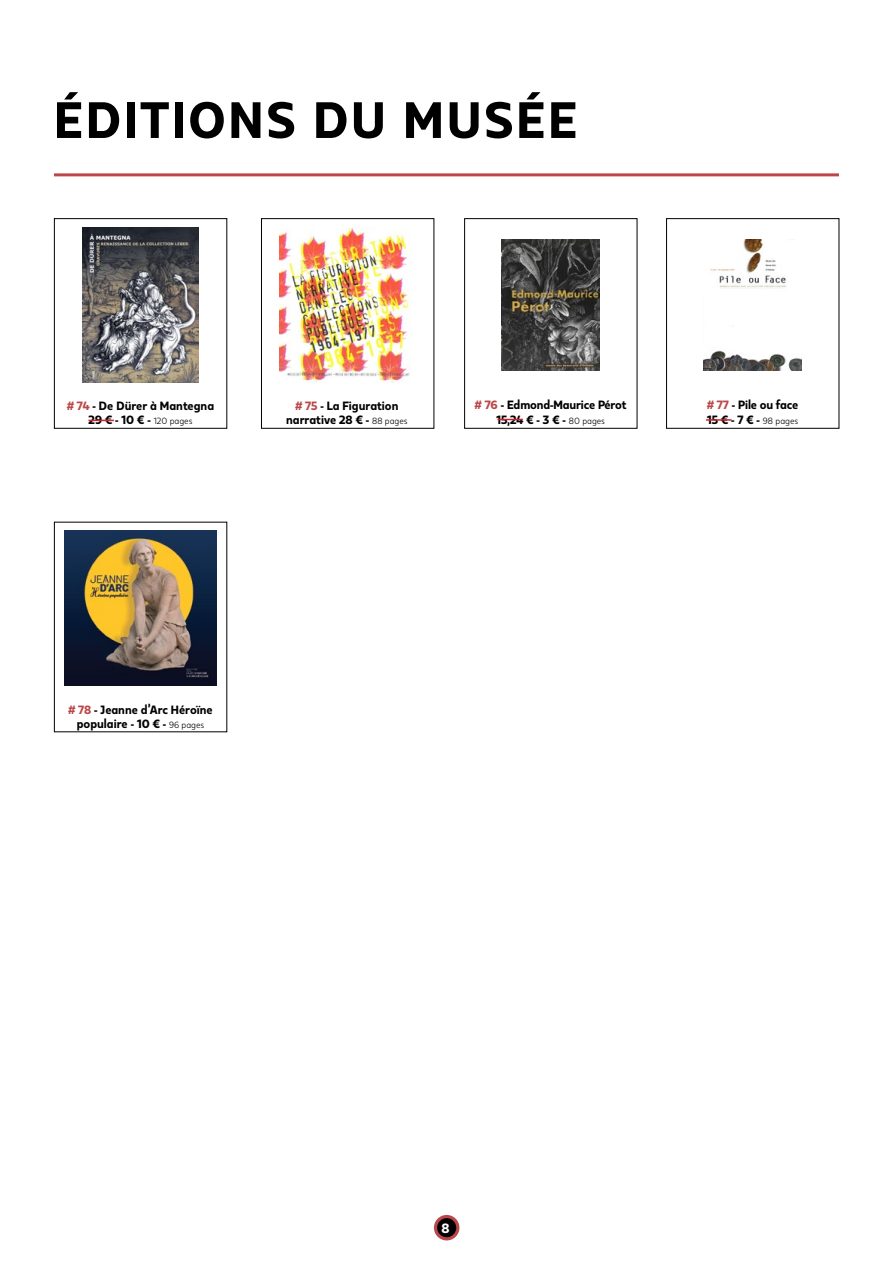
<style>
.page{position:relative;width:893px;height:1263px;background:#fff}
.page>*{position:absolute;margin:0;border:0;box-sizing:border-box;transform-origin:0 0}
.t1{font:800 51px "Kappa Display";letter-spacing:.055em;color:#000}
.t2{font:800 13.5px "Kappa Display";color:#fff}
.t3{font:800 12px/14.4px "Kappa Display";color:#000;text-align:center}
.s1{color:#bc4749}
.s2{font-weight:400;font-size:9px}
</style>
<div class="page">
<hr style="left:54px;top:173px;width:785px;height:3px;background:#bc4749">
<div style="left:434px;top:1215px;width:25px;height:25px;background:#bc4749;border-radius:50%"></div>
<div style="left:437px;top:1218px;width:19px;height:19px;background:#000;border-radius:50%"></div>
<div style="left:54px;top:218px;width:173px;height:210px;border:1px solid #000"></div>
<img style="left:83px;top:227px;width:115px;height:155px">
<div style="left:666px;top:218px;width:173px;height:210px;border:1px solid #000"></div>
<img style="left:704px;top:239px;width:98px;height:131px">
<div style="left:261px;top:218px;width:173px;height:210px;border:1px solid #000"></div>
<img style="left:280px;top:228px;width:130px;height:154px">
<svg style="left:88px;top:420px;width:26px;height:1px"></svg>
<div style="left:464px;top:218px;width:173px;height:210px;border:1px solid #000"></div>
<img style="left:502px;top:239px;width:98px;height:131px">
<svg style="left:497px;top:419px;width:26px;height:1px"></svg>
<hr style="left:706px;top:419px;width:26px;height:2px;background:#d2232a">
<img style="left:65px;top:531px;width:151px;height:155px">
<h1 class="t1" style="left:54px;top:87px;width:524px">éditions du musée</h1>
<p class="t3" style="left:67px;top:398px;width:149px"><span class="s1"># 74</span> - De Dürer à Mantegna<br>29 € - 10 € - <span class="s2">120 pages</span></p>
<p class="t3" style="left:707px;top:398px;width:93px;text-align:left"><span class="s1"># 77</span> - Pile ou face<br>15 € - 7 € - <span class="s2">98 pages</span></p>
<p class="t3" style="left:286px;top:398px;width:123px"><span class="s1"># 75</span> - La Figuration narrative 28 € - <span class="s2">88 pages</span></p>
<p class="t3" style="left:475px;top:398px;width:153px"><span class="s1"># 76</span> - Edmond-Maurice Pérot<br>15,24 € - 3 € - <span class="s2">80 pages</span></p>
<p class="t3" style="left:68px;top:702px;width:146px"><span class="s1"># 78</span> - Jeanne d’Arc Héroïne populaire - 10 € - <span class="s2">96 pages</span></p>
<p class="t2" style="left:441px;top:1220px;width:10px">8</p>
</div>
